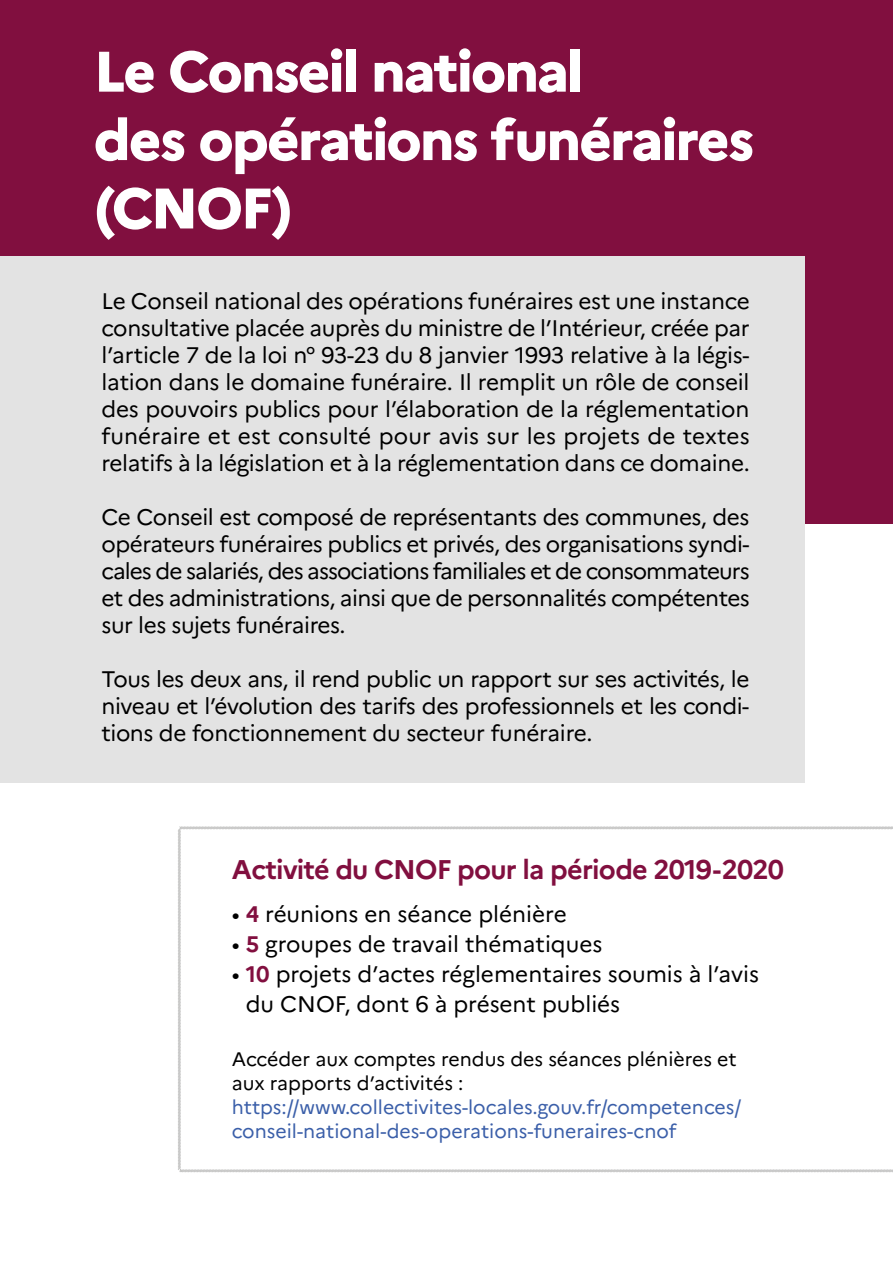
<style>
.page{position:relative;width:893px;height:1263px;background:#fff}
.page>*{position:absolute;margin:0;border:0;box-sizing:border-box;transform-origin:0 0}
.t1{font:800 57px/68.4px "Marianne";letter-spacing:-.04em;color:#fff}
.t2{font:700 27px "Marianne";letter-spacing:-.03em;color:#810f3f}
.t3{font:22.5px/27px "Marianne";letter-spacing:-.01em;color:#000;text-align:justify}
.t4{font:19.5px/24px "Marianne";color:#3b5fa9}
.t5{font:19.5px/24px "Marianne";color:#000}
.s1{font-weight:700;color:#810f3f}
</style>
<div class="page">
<div style="left:0;top:0;width:893px;height:524px;background:#810f3f"></div>
<div style="left:0;top:256px;width:805px;height:526px;background:#e3e3e3"></div>
<svg style="left:178px;top:826px;width:715px;height:347px"></svg>
<h1 class="t1" style="left:94px;top:37px;width:662px">Le Conseil national<br>des opérations funéraires (CNOF)</h1>
<p class="t3" style="left:102px;top:288px;width:650px">Le Conseil national des opérations funéraires est une instance consultative placée auprès du ministre de l’Intérieur, créée par l’article 7 de la loi n° 93-23 du 8 janvier 1993 relative à la légis&shy;lation dans le domaine funéraire. Il remplit un rôle de conseil des pouvoirs publics pour l’élaboration de la réglementation funéraire et est consulté pour avis sur les projets de textes relatifs à la législation et à la réglementation dans ce domaine.</p>
<p class="t3" style="left:102px;top:504px;width:650px">Ce Conseil est composé de représentants des communes, des opérateurs funéraires publics et privés, des organisations syndi&shy;cales de salariés, des associations familiales et de consommateurs et des administrations, ainsi que de personnalités compétentes sur les sujets funéraires.</p>
<p class="t3" style="left:102px;top:666px;width:649px">Tous les deux ans, il rend public un rapport sur ses activités, le niveau et l’évolution des tarifs des professionnels et les condi&shy;tions de fonctionnement du secteur funéraire.</p>
<p class="t2" style="left:232px;top:853px;width:554px">Activité du CNOF pour la période 2019-2020</p>
<p class="t3" style="left:232px;top:900px;width:336px">• <span class="s1">4</span> réunions en séance plénière</p>
<p class="t3" style="left:232px;top:930px;width:372px">• <span class="s1">5</span> groupes de travail thématiques</p>
<p class="t3" style="left:246px;top:959px;width:515px;line-height:30px;text-indent:-14px">• <span class="s1">10</span> projets d’actes réglementaires soumis à l’avis du CNOF, dont 6 à présent publiés</p>
<p class="t5" style="left:232px;top:1047px;width:506px">Accéder aux comptes rendus des séances plénières et aux rapports d’activités :</p>
<p class="t4" style="left:232px;top:1095px;width:511px">https://www.collectivites-locales.gouv.fr/competences/ conseil-national-des-operations-funeraires-cnof</p>
</div>
